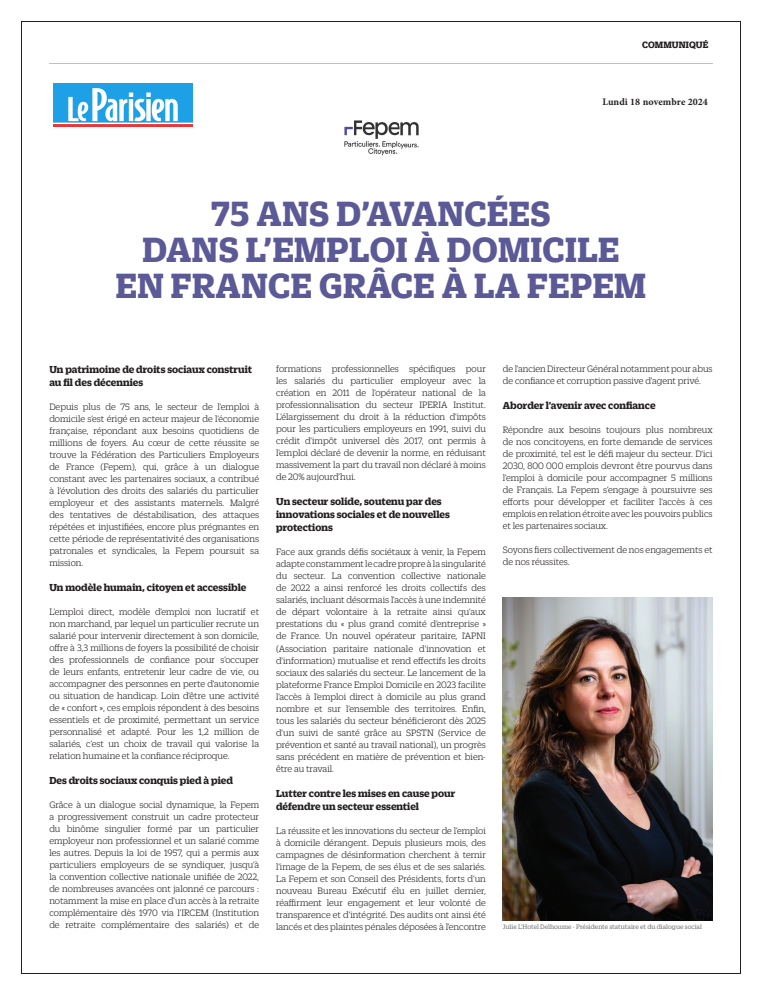
<style>
.page{position:relative;width:762px;height:995px;background:#fff}
.page>*{position:absolute;margin:0;border:0;box-sizing:border-box;transform-origin:0 0}
.t1{font:700 38px/36px "Duplicate Slab";letter-spacing:.01em;color:#5c5997;text-align:center}
.t2{font:700 11px/13px "Duplicate Slab";color:#231f20}
.t3{font:300 10px/12px "Duplicate Slab";color:#231f20;text-align:justify}
.t4{font:700 10px "Minion Pro";letter-spacing:.01em;color:#231f20}
.t5{font:700 10px "Duplicate Slab";letter-spacing:.01em;color:#231f20}
.t6{font:7px "Duplicate Slab";color:#6c6d70}
</style>
<div class="page">
<hr style="left:49px;top:64px;width:664px;height:1px;background:#bec1c3">
<img style="left:503px;top:597px;width:210px;height:323px">
<img style="left:344px;top:120px;width:75px;height:36px">
<hr style="left:21px;top:21px;width:720px;height:1px;background:#231f20">
<hr style="left:21px;top:972px;width:720px;height:1px;background:#231f20">
<hr style="left:740px;top:21px;width:1px;height:952px;background:#231f20">
<hr style="left:21px;top:21px;width:1px;height:952px;background:#231f20">
<img style="left:54px;top:84px;width:138px;height:43px">
<p class="t5" style="left:642px;top:37px;width:68px">COMMUNIQUÉ</p>
<p class="t4" style="left:602px;top:95px;width:107px">Lundi 18 novembre 2024</p>
<h1 class="t1" style="left:116px;top:192px;width:532px">75 ANS D’AVANCÉES<br>DANS L’EMPLOI À DOMICILE<br>EN FRANCE GRÂCE À LA FEPEM</h1>
<p class="t2" style="left:49px;top:362px;width:204px">Un patrimoine de droits sociaux construit au fil des décennies</p>
<p class="t3" style="left:49px;top:400px;width:211px">Depuis plus de 75 ans, le secteur de l’emploi à domicile s’est érigé en acteur majeur de l’économie française, répondant aux besoins quotidiens de millions de foyers. Au cœur de cette réussite se trouve la Fédération des Particuliers Employeurs de France (Fepem), qui, grâce à un dialogue constant avec les partenaires sociaux, a contribué à l’évolution des droits des salariés du particulier employeur et des assistants maternels. Malgré des tentatives de déstabilisation, des attaques répétées et injustifiées, encore plus prégnantes en cette période de représentativité des organisations patronales et syndicales, la Fepem poursuit sa mission.</p>
<p class="t2" style="left:49px;top:580px;width:199px">Un modèle humain, citoyen et accessible</p>
<p class="t3" style="left:49px;top:605px;width:211px">L’emploi direct, modèle d’emploi non lucratif et non marchand, par lequel un particulier recrute un salarié pour intervenir directement à son domicile, offre à 3,3 millions de foyers la possibilité de choisir des professionnels de confiance pour s’occuper de leurs enfants, entretenir leur cadre de vie, ou accompagner des personnes en perte d’autonomie ou situation de handicap. Loin d’être une activité de « confort », ces emplois répondent à des besoins essentiels et de proximité, permettant un service personnalisé et adapté. Pour les 1,2 million de salariés, c’est un choix de travail qui valorise la relation humaine et la confiance réciproque.</p>
<p class="t2" style="left:49px;top:773px;width:185px">Des droits sociaux conquis pied à pied</p>
<p class="t3" style="left:49px;top:798px;width:211px">Grâce à un dialogue social dynamique, la Fepem a progressivement construit un cadre protecteur du binôme singulier formé par un particulier employeur non professionnel et un salarié comme les autres. Depuis la loi de 1957, qui a permis aux particuliers employeurs de se syndiquer, jusqu’à la convention collective nationale unifiée de 2022, de nombreuses avancées ont jalonné ce parcours : notamment la mise en place d’un accès à la retraite complémentaire dès 1970 via l’IRCEM (Institution de retraite complémentaire des salariés) et de</p>
<p class="t3" style="left:276px;top:362px;width:211px">formations professionnelles spécifiques pour les salariés du particulier employeur avec la création en 2011 de l’opérateur national de la professionnalisation du secteur IPERIA Institut.<br>L’élargissement du droit à la réduction d’impôts pour les particuliers employeurs en 1991, suivi du crédit d’impôt universel dès 2017, ont permis à l’emploi déclaré de devenir la norme, en réduisant massivement la part du travail non déclaré à moins de 20% aujourd’hui.</p>
<p class="t2" style="left:276px;top:494px;width:175px">Un secteur solide, soutenu par des innovations sociales et de nouvelles protections</p>
<p class="t3" style="left:276px;top:545px;width:211px">Face aux grands défis sociétaux à venir, la Fepem adapte constamment le cadre propre à la singularité du secteur. La convention collective nationale de 2022 a ainsi renforcé les droits collectifs des salariés, incluant désormais l’accès à une indemnité de départ volontaire à la retraite ainsi qu’aux prestations du « plus grand comité d’entreprise » de France. Un nouvel opérateur paritaire, l’APNI (Association paritaire nationale d’innovation et d’information) mutualise et rend effectifs les droits sociaux des salariés du secteur. Le lancement de la plateforme France Emploi Domicile en 2023 facilite l’accès à l’emploi direct à domicile au plus grand nombre et sur l’ensemble des territoires. Enfin, tous les salariés du secteur bénéficieront dès 2025 d’un suivi de santé grâce au SPSTN (Service de prévention et santé au travail national), un progrès sans précédent en matière de prévention et bien&shy;être au travail.</p>
<p class="t2" style="left:276px;top:785px;width:181px">Lutter contre les mises en cause pour défendre un secteur essentiel</p>
<p class="t3" style="left:276px;top:823px;width:211px">La réussite et les innovations du secteur de l’emploi à domicile dérangent. Depuis plusieurs mois, des campagnes de désinformation cherchent à ternir l’image de la Fepem, de ses élus et de ses salariés.<br>La Fepem et son Conseil des Présidents, forts d’un nouveau Bureau Exécutif élu en juillet dernier, réaffirment leur engagement et leur volonté de transparence et d’intégrité. Des audits ont ainsi été lancés et des plaintes pénales déposées à l’encontre</p>
<p class="t3" style="left:503px;top:362px;width:211px">de l’ancien Directeur Général notamment pour abus de confiance et corruption passive d’agent privé.</p>
<p class="t2" style="left:503px;top:398px;width:154px">Aborder l’avenir avec confiance</p>
<p class="t3" style="left:503px;top:423px;width:211px">Répondre aux besoins toujours plus nombreux de nos concitoyens, en forte demande de services de proximité, tel est le défi majeur du secteur. D’ici 2030, 800 000 emplois devront être pourvus dans l’emploi à domicile pour accompagner 5 millions de Français. La Fepem s’engage à poursuivre ses efforts pour développer et faciliter l’accès à ces emplois en relation étroite avec les pouvoirs publics et les partenaires sociaux.</p>
<p class="t3" style="left:503px;top:543px;width:211px">Soyons fiers collectivement de nos engagements et de nos réussites.</p>
<p class="t6" style="left:503px;top:922px;width:201px">Julie L’Hotel Delhoume - Présidente statutaire et du dialogue social</p>
</div>
